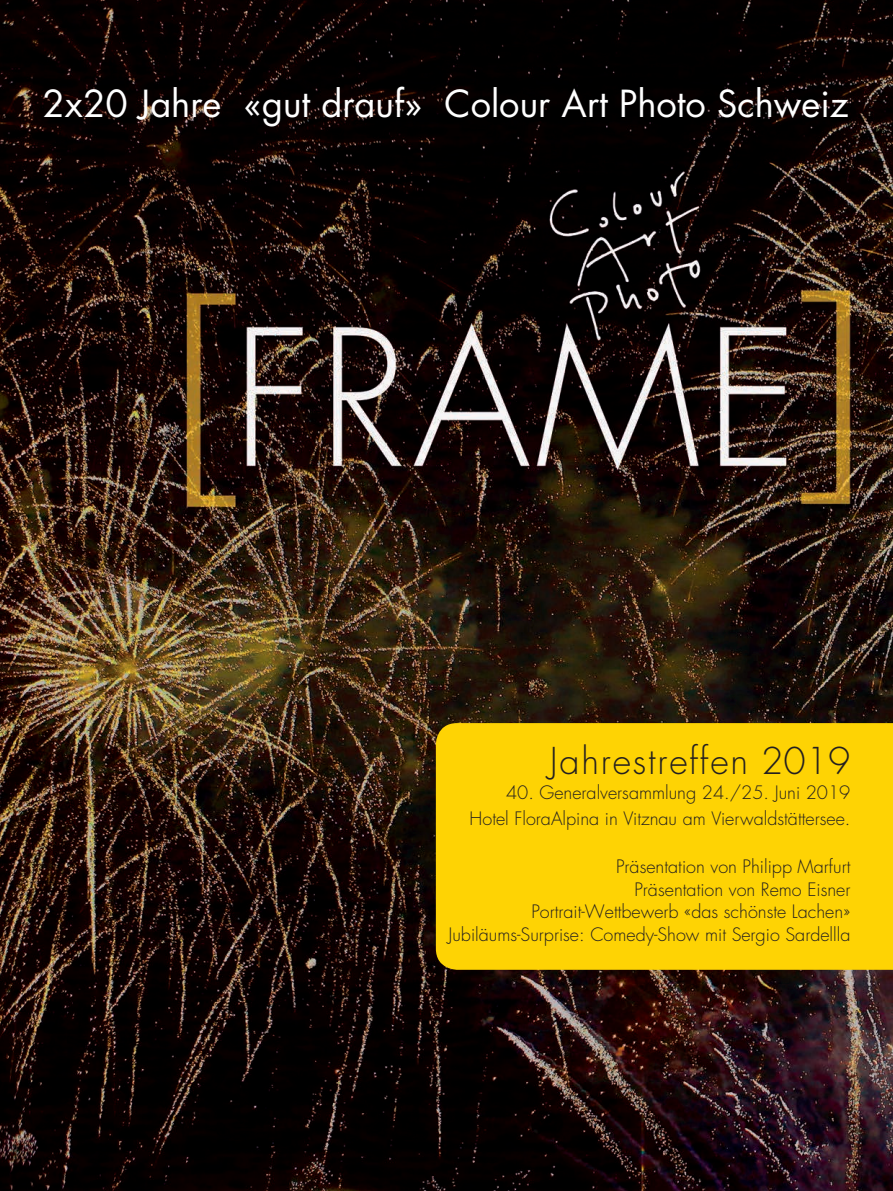
<style>
.page{position:relative;width:893px;height:1191px;background:#fff}
.page>*{position:absolute;margin:0;border:0;box-sizing:border-box;transform-origin:0 0}
.t1{font:36.3px "Futura";color:#fff}
.t2{font:300 36px "Futura";letter-spacing:.05em;color:#231f20}
.t3{font:300 18px/22.5px "Futura";color:#231f20;text-align:right}
</style>
<div class="page">
<img style="left:0;top:0;width:893px;height:1191px">
<div style="left:436px;top:723px;width:457px;height:246px;background:#fed304"></div>
<h1 class="t1" style="left:43px;top:81px;width:808px">2x20 Jahre «gut drauf» Colour Art Photo Schweiz</h1>
<h2 class="t2" style="left:550px;top:739px;width:302px">Jahrestreffen 2019</h2>
<p class="t3" style="left:470px;top:780px;width:382px;line-height:25.5px">40. Generalversammlung 24./25. Juni 2019<br>Hotel FloraAlpina in Vitznau am Vierwaldstättersee.</p>
<p class="t3" style="left:449px;top:855px;width:403px">Präsentation von Philipp Marfurt<br>Präsentation von Remo Eisner<br>Portrait-Wettbewerb «das schönste Lachen» Jubiläums-Surprise: Comedy-Show mit Sergio Sardellla</p>
</div>
